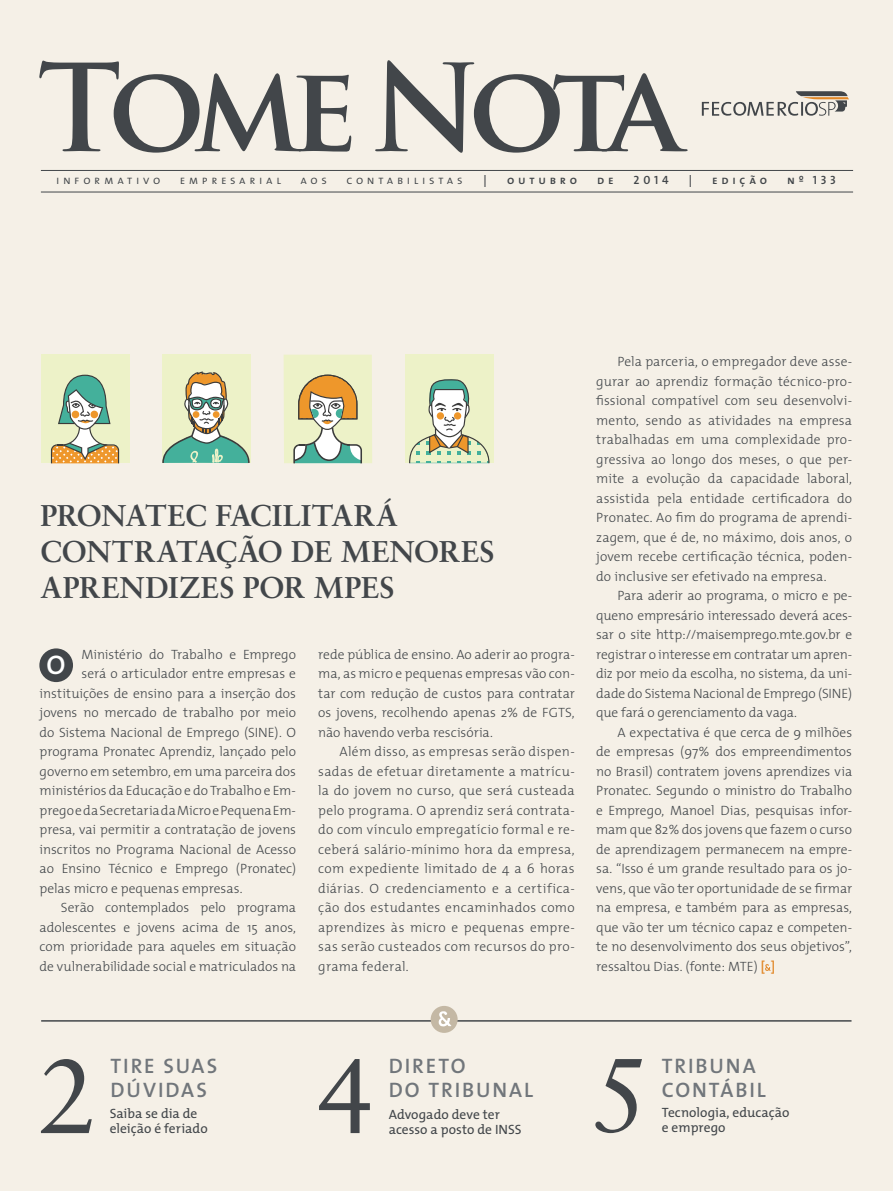
<style>
.page{position:relative;width:893px;height:1191px;background:#f5f0e7}
.page>*{position:absolute;margin:0;border:0;box-sizing:border-box;transform-origin:0 0}
.t1{font:105px "Sabon";color:#42464a}
.t2{font:30px/36px "Sabon Bold Os F";letter-spacing:.005em;color:#42464a}
.t3{font:27px "The Mix Semi Bold Caps";color:#fff}
.t4{font:21px/24px "The Mix Semi Bold Caps";letter-spacing:.09em;color:#71767b}
.t5{font:300 13.5px/19.5px "The Mix";color:#42464a;text-align:justify}
.t6{font:13.5px/15px "The Mix";color:#42464a}
.t7{font:12px "The Mix Semi Light Caps";letter-spacing:.305em;color:#42464a}
.t8{font:12px "The Mix Semi Bold Caps";letter-spacing:.315em;color:#42464a}
.s1{font-weight:600;color:#e18727}
</style>
<div class="page">
<svg style="left:702px;top:91px;width:147px;height:25px"></svg>
<hr style="left:41px;top:1020px;width:810px;height:1px;background:#42464a">
<svg style="left:39px;top:60px;width:649px;height:93px"></svg>
<svg style="left:765px;top:964px;width:6px;height:7px"></svg>
<div style="left:431px;top:1006px;width:27px;height:27px;background:#c4b8a4;border-radius:50%"></div>
<svg style="left:439px;top:1011px;width:12px;height:15px"></svg>
<div style="left:39px;top:648px;width:34px;height:34px;background:#42464a;border-radius:50%"></div>
<hr style="left:41px;top:192px;width:812px;height:1px;background:#42464a">
<hr style="left:41px;top:170px;width:812px;height:1px;background:#42464a">
<div style="left:41px;top:355px;width:88px;height:108px;background:#edf2c8"></div>
<svg style="left:50px;top:375px;width:70px;height:88px"></svg>
<div style="left:162px;top:355px;width:88px;height:108px;background:#edf2c8"></div>
<svg style="left:162px;top:371px;width:88px;height:92px"></svg>
<div style="left:405px;top:355px;width:88px;height:108px;background:#edf2c8"></div>
<svg style="left:409px;top:379px;width:81px;height:84px"></svg>
<div style="left:437px;top:412px;width:7px;height:7px;background:#ee972b;border-radius:50%"></div>
<div style="left:454px;top:412px;width:7px;height:7px;background:#ee972b;border-radius:50%"></div>
<div style="left:284px;top:355px;width:88px;height:108px;background:#edf2c8"></div>
<svg style="left:293px;top:375px;width:69px;height:89px"></svg>
<p class="t7" style="left:56px;top:170px;width:106px">informativo</p>
<p class="t7" style="left:180px;top:170px;width:103px">empresarial</p>
<p class="t7" style="left:300px;top:170px;width:28px">aos</p>
<p class="t7" style="left:346px;top:170px;width:118px">contabilistas</p>
<p class="t8" style="left:484px;top:170px;width:5px">|</p>
<p class="t8" style="left:507px;top:170px;width:72px">outubro</p>
<p class="t8" style="left:597px;top:170px;width:18px">d e</p>
<p class="t8" style="left:633px;top:170px;width:37px">2014</p>
<p class="t8" style="left:689px;top:170px;width:5px">|</p>
<p class="t8" style="left:712px;top:170px;width:56px">edição</p>
<p class="t8" style="left:787px;top:170px;width:50px">nº 133</p>
<h2 class="t2" style="left:40px;top:497px;width:456px">PRONATEC FACILITARÁ<br>CONTRATAÇÃO DE MENORES<br>APRENDIZES POR MPEs</h2>
<p class="t5" style="left:82px;top:644px;width:216px">Ministério do Trabalho e Emprego</p>
<p class="t5" style="left:82px;top:663px;width:216px">será o articulador entre empresas e</p>
<p class="t5" style="left:40px;top:683px;width:258px">instituições de ensino para a inserção dos</p>
<p class="t5" style="left:40px;top:702px;width:258px">jovens no mercado de trabalho por meio</p>
<p class="t5" style="left:40px;top:722px;width:258px">do Sistema Nacional de Emprego (SINE). O</p>
<p class="t5" style="left:40px;top:741px;width:258px">programa Pronatec Aprendiz, lançado pelo</p>
<p class="t5" style="left:40px;top:761px;width:258px">governo em setembro, em uma parceira dos</p>
<p class="t5" style="left:40px;top:780px;width:258px">ministérios da Educação e do Trabalho e Em-</p>
<p class="t5" style="left:40px;top:800px;width:258px">prego e da Secretaria da Micro e Pequena Em-</p>
<p class="t5" style="left:40px;top:819px;width:258px">presa, vai permitir a contratação de jovens</p>
<p class="t5" style="left:40px;top:839px;width:258px">inscritos no Programa Nacional de Acesso</p>
<p class="t5" style="left:40px;top:858px;width:258px">ao Ensino Técnico e Emprego (Pronatec)</p>
<p class="t5" style="left:40px;top:878px;width:204px">pelas micro e pequenas empresas.</p>
<p class="t5" style="left:61px;top:897px;width:237px">Serão contemplados pelo programa</p>
<p class="t5" style="left:40px;top:917px;width:258px">adolescentes e jovens acima de 15 anos,</p>
<p class="t5" style="left:40px;top:936px;width:258px">com prioridade para aqueles em situação</p>
<p class="t5" style="left:40px;top:956px;width:258px">de vulnerabilidade social e matriculados na</p>
<h3 class="t3" style="left:46px;top:643px;width:21px">O</h3>
<p class="t5" style="left:318px;top:644px;width:258px">rede pública de ensino. Ao aderir ao progra&shy;ma, as micro e pequenas empresas vão con&shy;tar com redução de custos para contratar os jovens, recolhendo apenas 2% de FGTS, não havendo verba rescisória.</p>
<p class="t5" style="left:318px;top:741px;width:258px;text-indent:21px">Além disso, as empresas serão dispen&shy;sadas de efetuar diretamente a matrícu&shy;la do jovem no curso, que será custeada pelo programa. O aprendiz será contrata&shy;do com vínculo empregatício formal e re&shy;ceberá salário-mínimo hora da empresa, com expediente limitado de 4 a 6 horas diárias. O credenciamento e a certifica&shy;ção dos estudantes encaminhados como aprendizes às micro e pequenas empre&shy;sas serão custeados com recursos do pro&shy;grama federal.</p>
<p class="t5" style="left:596px;top:351px;width:258px;text-indent:21px">Pela parceria, o empregador deve asse&shy;gurar ao aprendiz formação técnico-pro&shy;fissional compatível com seu desenvolvi&shy;mento, sendo as atividades na empresa trabalhadas em uma complexidade pro&shy;gressiva ao longo dos meses, o que per&shy;mite a evolução da capacidade laboral, assistida pela entidade certificadora do Pronatec. Ao fim do programa de aprendi&shy;zagem, que é de, no máximo, dois anos, o jovem recebe certificação técnica, poden&shy;do inclusive ser efetivado na empresa.</p>
<p class="t5" style="left:596px;top:585px;width:257px;text-indent:21px">Para aderir ao programa, o micro e pe&shy;queno empresário interessado deverá aces&shy;sar o site http://maisemprego.mte.gov.br e registrar o interesse em contratar um apren&shy;diz por meio da escolha, no sistema, da uni&shy;dade do Sistema Nacional de Emprego (SINE) que fará o gerenciamento da vaga.</p>
<p class="t5" style="left:596px;top:722px;width:257px;text-indent:21px">A expectativa é que cerca de 9 milhões de empresas (97% dos empreendimentos no Brasil) contratem jovens aprendizes via Pronatec. Segundo o ministro do Trabalho e Emprego, Manoel Dias, pesquisas infor&shy;mam que 82% dos jovens que fazem o curso de aprendizagem permanecem na empre&shy;sa. “Isso é um grande resultado para os jo&shy;vens, que vão ter oportunidade de se firmar na empresa, e também para as empresas, que vão ter um técnico capaz e competen&shy;te no desenvolvimento dos seus objetivos”, ressaltou Dias. (fonte: MTE) <span class="s1">[ ]</span></p>
<h1 class="t1" style="left:39px;top:1034px;width:60px">2</h1>
<h3 class="t4" style="left:111px;top:1053px;width:108px">TIRE SUAS<br>DÚVIDAS</h3>
<p class="t6" style="left:110px;top:1105px;width:100px">Saiba se dia de eleição é feriado</p>
<h1 class="t1" style="left:317px;top:1034px;width:60px">4</h1>
<h3 class="t4" style="left:389px;top:1053px;width:146px">DIRETO<br>DO TRIBUNAL</h3>
<p class="t6" style="left:389px;top:1106px;width:134px">Advogado deve ter acesso a posto de INSS</p>
<h1 class="t1" style="left:591px;top:1032px;width:60px">5</h1>
<h3 class="t4" style="left:662px;top:1053px;width:106px">TRIBU NA<br>CONTÁBIL</h3>
<p class="t6" style="left:662px;top:1104px;width:129px">Tecnologia, educação e emprego</p>
</div>
